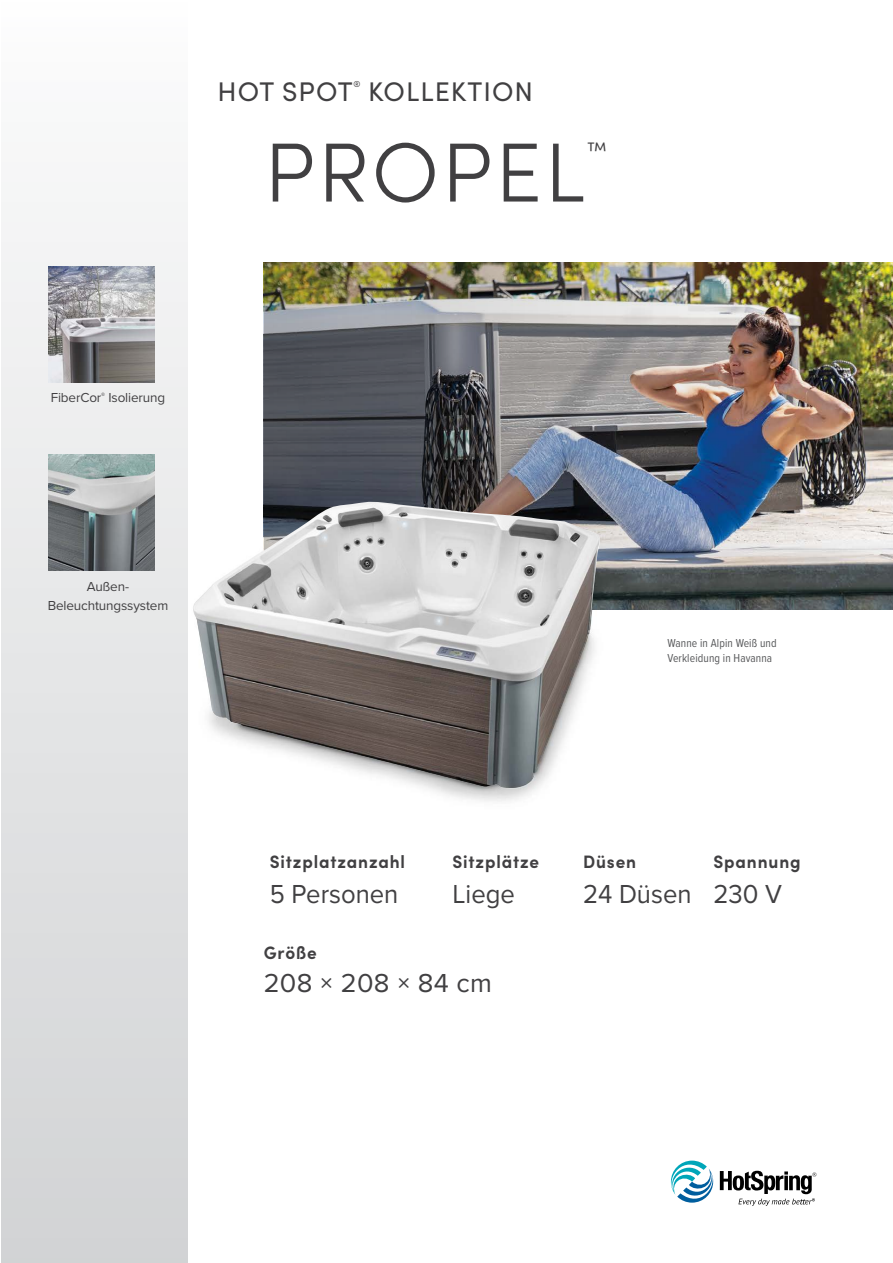
<style>
.page{position:relative;width:893px;height:1263px;background:#fff}
.page>*{position:absolute;margin:0;border:0;box-sizing:border-box;transform-origin:0 0}
.t1{font:300 84px "Sofia Pro";letter-spacing:.03em;color:#414042}
.t2{font:27px "Proxima Nova";color:#414042;scale:.95 1}
.t3{font:27px "Sofia Pro";letter-spacing:.04em;color:#414042}
.t4{font:27px "Proxima Nova";color:#414042}
.t5{font:300 21px "Sofia Pro";color:#414042}
.t6{font:700 18px "Sofia Pro";letter-spacing:.05em;color:#414042;scale:.95 1}
.t7{font:13.5px/19.5px "Proxima Nova";letter-spacing:-.01em;color:#414042;text-align:center}
.t8{font:12px/14.4px "Proxima Nova Cond";letter-spacing:.01em;color:#58595b}
.t9{font:8.7px "Sofia Pro";color:#414042}
</style>
<div class="page">
<img style="left:263px;top:470px;width:273px;height:332px">
<svg style="left:670px;top:1160px;width:146px;height:46px"></svg>
<img style="left:264px;top:262px;width:629px;height:348px">
<div style="left:2px;top:0;width:185px;height:1263px;background:linear-gradient(to bottom,#fbfbfb,#d1d3d4)"></div>
<img style="left:49px;top:266px;width:106px;height:116px">
<img style="left:49px;top:455px;width:106px;height:116px">
<img style="left:193px;top:502px;width:409px;height:287px">
<h2 class="t3" style="left:218px;top:72px;width:136px">HOT SPOT</h2>
<p class="t9" style="left:353px;top:78px;width:8px">®</p>
<h2 class="t3" style="left:368px;top:72px;width:167px">KOLLEKTION</h2>
<h1 class="t1" style="left:264px;top:111px;width:322px">PROPEL</h1>
<p class="t5" style="left:587px;top:134px;width:21px">™</p>
<p class="t7" style="left:51px;top:387px;width:116px">FiberCor<sup>®</sup> Isolierung</p>
<p class="t7" style="left:48px;top:576px;width:122px">Außen-<br>Beleuchtungssystem</p>
<p class="t8" style="left:667px;top:636px;width:111px">Wanne in Alpin Weiß und<br>Verkleidung in Havanna</p>
<p class="t6" style="left:270px;top:848px;width:144px">Sitzplatzanzahl</p>
<p class="t6" style="left:452px;top:848px;width:93px">Sitzplätze</p>
<p class="t6" style="left:583px;top:848px;width:57px">Düsen</p>
<p class="t6" style="left:713px;top:848px;width:93px">Spannung</p>
<h2 class="t2" style="left:270px;top:874px;width:137px">5 Personen</h2>
<h2 class="t2" style="left:452px;top:874px;width:67px">Liege</h2>
<h2 class="t2" style="left:583px;top:874px;width:211px">24 Düsen 230 V</h2>
<p class="t6" style="left:264px;top:939px;width:57px">Größe</p>
<h2 class="t4" style="left:264px;top:963px;width:230px">208 × 208 × 84 cm</h2>
</div>
